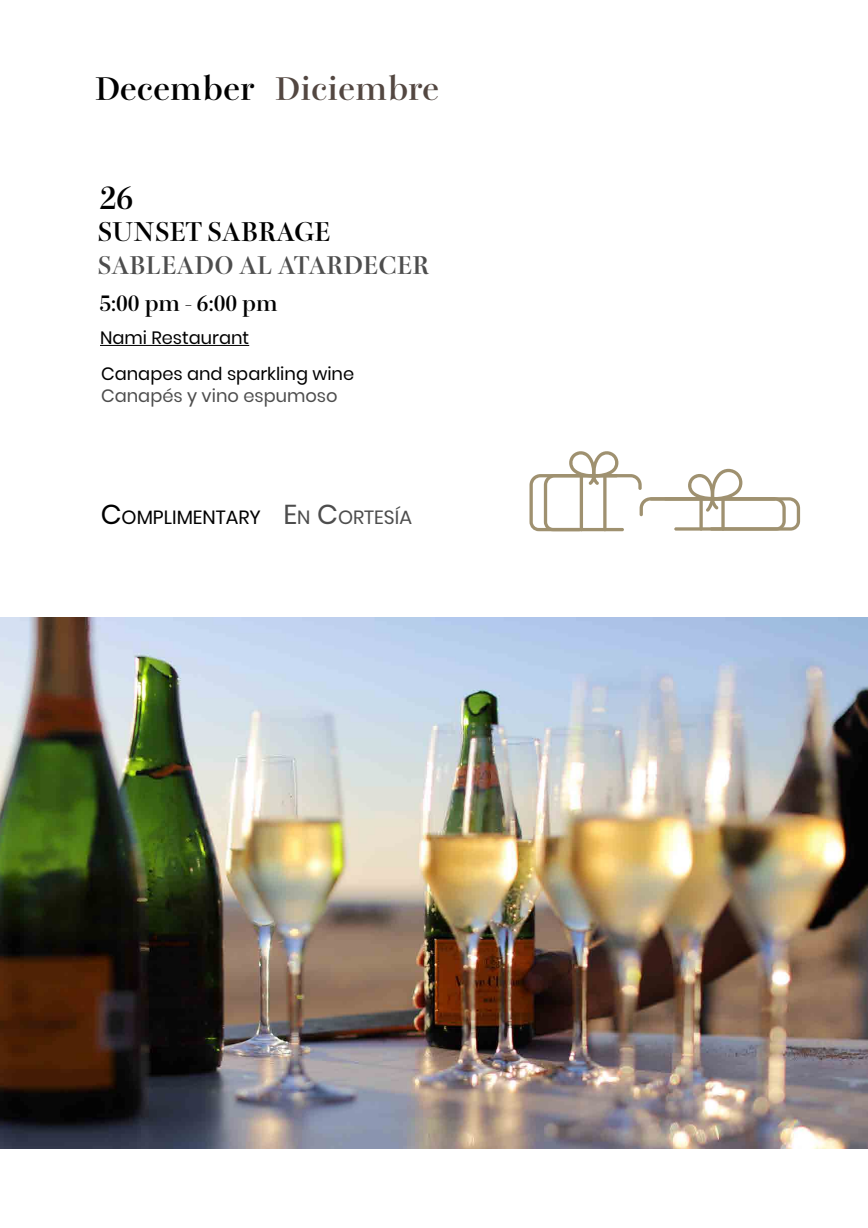
<style>
.page{position:relative;width:868px;height:1228px;background:#fff}
.page>*{position:absolute;margin:0;border:0;box-sizing:border-box;transform-origin:0 0}
.t1{font:800 30.38px "Toppan Bunkyu Midashi Mincho Std N";color:#534741}
.t2{font:800 29.75px "Toppan Bunkyu Midashi Mincho Std N";color:#000}
.t3{font:800 25.2px "Toppan Bunkyu Midashi Mincho Std N";color:#000}
.t4{font:800 23.8px "Toppan Bunkyu Midashi Mincho Std N";color:#4d4d4d}
.t5{font:800 20.65px "Toppan Bunkyu Midashi Mincho Std N";letter-spacing:-.005em;color:#000}
.t6{font:19.11px "Poppins";color:#000}
.t7{font:17.85px/35.5px "Poppins";color:#000}
.t8{font:17.85px "Poppins";color:#4d4d4d}
.s1{color:#000}
.s2{font-size:27.3px}
.s3{font-size:27.3px;color:#4d4d4d}
.s4{color:#4d4d4d}
</style>
<div class="page">
<hr style="left:100px;top:345px;width:149px;height:1px;background:#000">
<img style="left:0;top:618px;width:868px;height:530px">
<svg style="left:530px;top:451px;width:270px;height:80px"></svg>
<h1 class="t1" style="left:95px;top:65px;width:346px"><span class="s1">December</span> Diciembre</h1>
<h2 class="t2" style="left:99px;top:175px;width:35px">26</h2>
<h3 class="t3" style="left:98px;top:212px;width:234px">SUNSET SABRAGE</h3>
<h3 class="t4" style="left:98px;top:246px;width:333px">SABLEADO AL ATARDECER</h3>
<p class="t5" style="left:99px;top:287px;width:180px">5:00 pm - 6:00 pm</p>
<p class="t7" style="left:100px;top:320px;width:256px">Nami Restaurant<br>Canapes and sparkling wine</p>
<p class="t8" style="left:101px;top:386px;width:238px">Canapés y vino espumoso</p>
<p class="t6" style="left:101px;top:507px;width:313px"><span class="s2">C</span>OMPLIMENTARY <span class="s3">E</span><span class="s4">N</span> <span class="s3">C</span><span class="s4">ORTESÍA</span></p>
</div>
